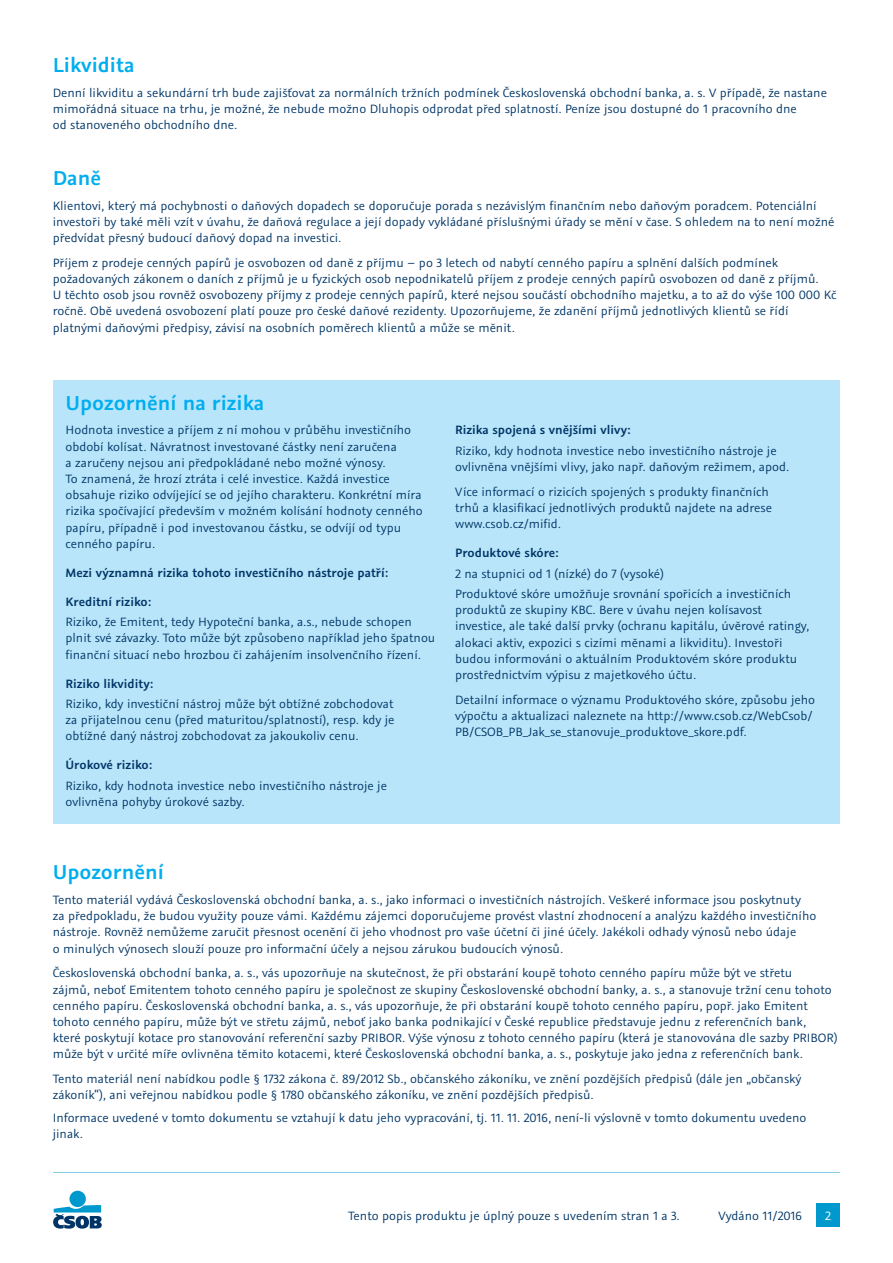
<style>
.page{position:relative;width:893px;height:1263px;background:#fff}
.page>*{position:absolute;margin:0;border:0;box-sizing:border-box;transform-origin:0 0}
.podnadpis{font:600 22.5px "Graublau Sans";color:#00aeef}
.normal_text{font:13.5px/16.2px "Graublau Sans";color:#003667}
.t1{font:600 13.5px/29px "Graublau Sans";color:#003667}
.t2{font:13.5px "Graublau Sans";color:#fff}
.s1{font-weight:600}
</style>
<div class="page">
<div style="left:69px;top:1191px;width:17px;height:16px;background:#0099cd;border-radius:50%"></div>
<svg style="left:53px;top:1205px;width:49px;height:23px"></svg>
<hr style="left:53px;top:1172px;width:787px;height:1px;background:#80cce6">
<div style="left:816px;top:1203px;width:24px;height:24px;background:#0099cd"></div>
<div style="left:53px;top:380px;width:786px;height:443px;background:#b9e5fa"></div>
<p class="podnadpis" style="left:53px;top:51px;width:84px">Likvidita</p>
<p class="normal_text" style="left:53px;top:84px;width:776px">Denní likviditu a sekundární trh bude zajišťovat za normálních tržních podmínek Československá obchodní banka, a. s. V případě, že nastane mimořádná situace na trhu, je možné, že nebude možno Dluhopis odprodat před splatností. Peníze jsou dostupné do 1 pracovního dne<br>od stanoveného obchodního dne.</p>
<p class="podnadpis" style="left:53px;top:164px;width:50px">Daně</p>
<p class="normal_text" style="left:53px;top:197px;width:783px">Klientovi, který má pochybnosti o daňových dopadech se doporučuje porada s nezávislým finančním nebo daňovým poradcem. Potenciální investoři by také měli vzít v úvahu, že daňová regulace a její dopady vykládané příslušnými úřady se mění v čase. S ohledem na to není možné předvídat přesný budoucí daňový dopad na investici.</p>
<p class="normal_text" style="left:53px;top:254px;width:785px">Příjem z prodeje cenných papírů je osvobozen od daně z příjmu – po 3 letech od nabytí cenného papíru a splnění dalších podmínek požadovaných zákonem o daních z příjmů je u fyzických osob nepodnikatelů příjem z prodeje cenných papírů osvobozen od daně z příjmů.<br>U těchto osob jsou rovněž osvobozeny příjmy z prodeje cenných papírů, které nejsou součástí obchodního majetku, a to až do výše 100 000 Kč ročně. Obě uvedená osvobození platí pouze pro české daňové rezidenty. Upozorňujeme, že zdanění příjmů jednotlivých klientů se řídí platnými daňovými předpisy, závisí na osobních poměrech klientů a může se měnit.</p>
<p class="podnadpis" style="left:65px;top:388px;width:201px">Upozornění na rizika</p>
<p class="normal_text" style="left:65px;top:422px;width:359px">Hodnota investice a příjem z ní mohou v průběhu investičního období kolísat. Návratnost investované částky není zaručena<br>a zaručeny nejsou ani předpokládané nebo možné výnosy.<br>To znamená, že hrozí ztráta i celé investice. Každá investice obsahuje riziko odvíjející se od jejího charakteru. Konkrétní míra rizika spočívající především v možném kolísání hodnoty cenného papíru, případně i pod investovanou částku, se odvíjí od typu cenného papíru.</p>
<p class="t1" style="left:65px;top:558px;width:325px">Mezi významná rizika tohoto investičního nástroje patří:<br>Kreditní riziko:</p>
<p class="normal_text" style="left:65px;top:614px;width:371px">Riziko, že Emitent, tedy Hypoteční banka, a.s., nebude schopen plnit své závazky. Toto může být způsobeno například jeho špatnou finanční situací nebo hrozbou či zahájením insolvenčního řízení.</p>
<p class="normal_text" style="left:65px;top:673px;width:329px;line-height:20.4px"><span class="s1">Riziko likvidity:<br></span>Riziko, kdy investiční nástroj může být obtížné zobchodovat</p>
<p class="normal_text" style="left:65px;top:712px;width:331px">za přijatelnou cenu (před maturitou/splatností), resp. kdy je obtížné daný nástroj zobchodovat za jakoukoliv cenu.</p>
<p class="normal_text" style="left:65px;top:755px;width:323px;line-height:20.4px"><span class="s1">Úrokové riziko:<br></span>Riziko, kdy hodnota investice nebo investičního nástroje je</p>
<p class="normal_text" style="left:65px;top:794px;width:181px">ovlivněna pohyby úrokové sazby.</p>
<p class="normal_text" style="left:455px;top:420px;width:323px;line-height:20.4px"><span class="s1">Rizika spojená s vnějšími vlivy:<br></span>Riziko, kdy hodnota investice nebo investičního nástroje je</p>
<p class="normal_text" style="left:455px;top:454px;width:336px;line-height:24.8px">ovlivněna vnějšími vlivy, jako např. daňovým režimem, apod.<br>Více informací o rizicích spojených s produkty finančních</p>
<p class="normal_text" style="left:455px;top:499px;width:318px">trhů a klasifikací jednotlivých produktů najdete na adrese www.csob.cz/mifid.</p>
<p class="normal_text" style="left:455px;top:543px;width:338px;line-height:20.4px"><span class="s1">Produktové skóre:<br></span>2 na stupnici od 1 (nízké) do 7 (vysoké)<br>Produktové skóre umožňuje srovnání spořicích a investičních</p>
<p class="normal_text" style="left:455px;top:602px;width:356px">produktů ze skupiny KBC. Bere v úvahu nejen kolísavost investice, ale také další prvky (ochranu kapitálu, úvěrové ratingy, alokaci aktiv, expozici s cizími měnami a likviditu). Investoři budou informováni o aktuálním Produktovém skóre produktu prostřednictvím výpisu z majetkového účtu.</p>
<p class="normal_text" style="left:455px;top:691px;width:362px">Detailní informace o významu Produktového skóre, způsobu jeho výpočtu a aktualizaci naleznete na http://www.csob.cz/WebCsob/<br>PB/CSOB_PB_Jak_se_stanovuje_produktove_skore.pdf.</p>
<p class="podnadpis" style="left:53px;top:858px;width:113px">Upozornění</p>
<p class="normal_text" style="left:53px;top:891px;width:765px">Tento materiál vydává Československá obchodní banka, a. s., jako informaci o investičních nástrojích. Veškeré informace jsou poskytnuty<br>za předpokladu, že budou využity pouze vámi. Každému zájemci doporučujeme provést vlastní zhodnocení a analýzu každého investičního nástroje. Rovněž nemůžeme zaručit přesnost ocenění či jeho vhodnost pro vaše účetní či jiné účely. Jakékoli odhady výnosů nebo údaje<br>o minulých výnosech slouží pouze pro informační účely a nejsou zárukou budoucích výnosů.</p>
<p class="normal_text" style="left:53px;top:965px;width:786px">Československá obchodní banka, a. s., vás upozorňuje na skutečnost, že při obstarání koupě tohoto cenného papíru může být ve střetu<br>zájmů, neboť Emitentem tohoto cenného papíru je společnost ze skupiny Československé obchodní banky, a. s., a stanovuje tržní cenu tohoto cenného papíru. Československá obchodní banka, a. s., vás upozorňuje, že při obstarání koupě tohoto cenného papíru, popř. jako Emitent tohoto cenného papíru, může být ve střetu zájmů, neboť jako banka podnikající v České republice představuje jednu z referenčních bank, které poskytují kotace pro stanovování referenční sazby PRIBOR. Výše výnosu z tohoto cenného papíru (která je stanovována dle sazby PRIBOR) může být v určité míře ovlivněna těmito kotacemi, které Československá obchodní banka, a. s., poskytuje jako jedna z referenčních bank.</p>
<p class="normal_text" style="left:53px;top:1071px;width:750px">Tento materiál není nabídkou podle § 1732 zákona č. 89/2012 Sb., občanského zákoníku, ve znění pozdějších předpisů (dále jen „občanský zákoník“), ani veřejnou nabídkou podle § 1780 občanského zákoníku, ve znění pozdějších předpisů.</p>
<p class="normal_text" style="left:53px;top:1109px;width:755px">Informace uvedené v tomto dokumentu se vztahují k datu jeho vypracování, tj. 11. 11. 2016, není-li výslovně v tomto dokumentu uvedeno jinak.</p>
<p class="normal_text" style="left:348px;top:1208px;width:333px">Tento popis produktu je úplný pouze s uvedením stran 1 a 3.</p>
<p class="normal_text" style="left:718px;top:1208px;width:85px">Vydáno 11/2016</p>
<p class="t2" style="left:825px;top:1208px;width:7px">2</p>
</div>
